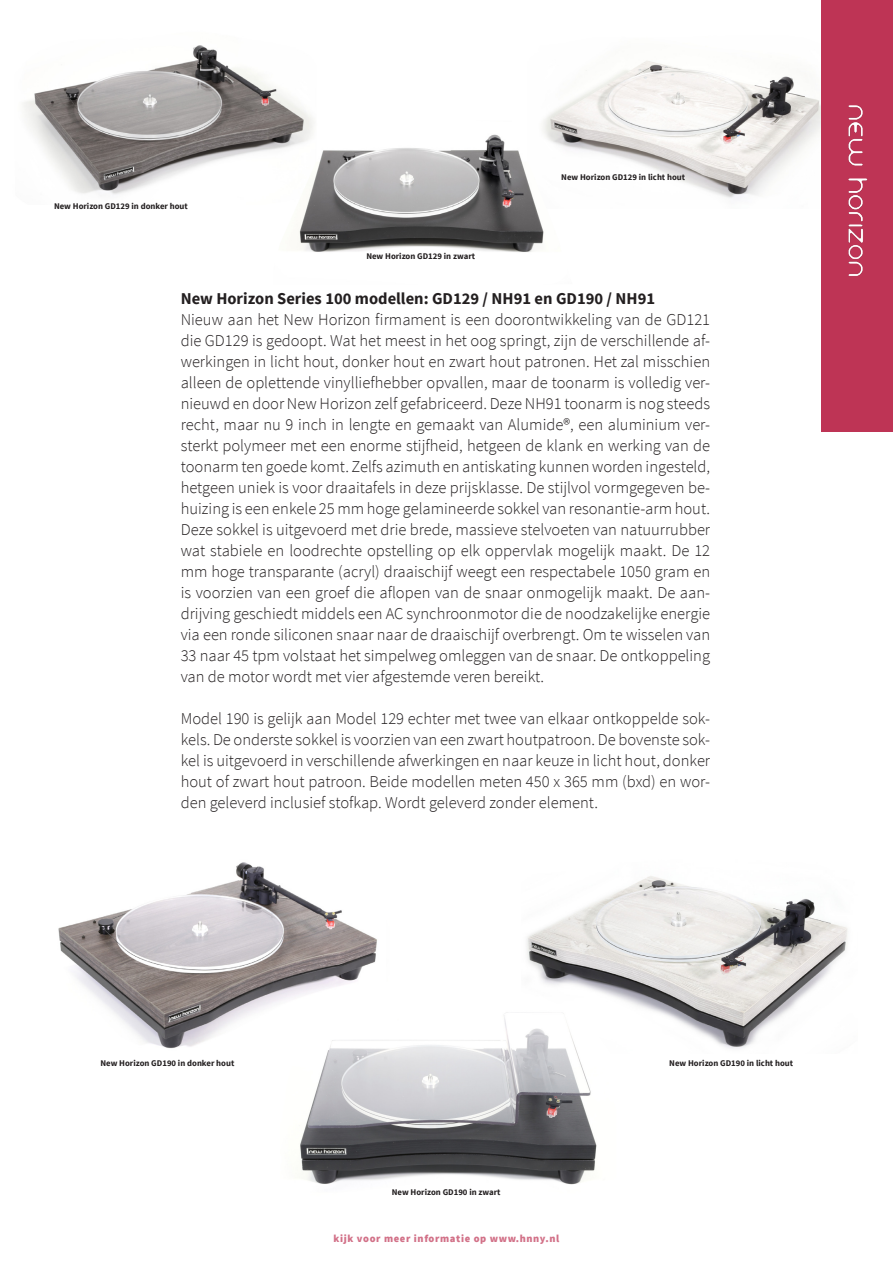
<style>
.page{position:relative;width:893px;height:1263px;background:#fff}
.page>*{position:absolute;margin:0;border:0;box-sizing:border-box;transform-origin:0 0}
.t1{font:300 16.5px/21px "Source Sans Pro";color:#231f20;text-align:justify}
.t2{font:700 16.5px "Source Sans Pro";color:#231f20}
.t3{font:900 10.5px "Source Sans Pro";letter-spacing:.06em;color:#d27188}
.t4{font:700 8.7px "Source Sans Pro";color:#231f20}
</style>
<div class="page">
<img style="left:23px;top:45px;width:290px;height:150px">
<img style="left:544px;top:25px;width:278px;height:183px">
<img style="left:270px;top:121px;width:302px;height:131px">
<div style="left:822px;top:0;width:71px;height:432px;background:#be3455"></div>
<img style="left:848px;top:105px;width:20px;height:171px">
<img style="left:527px;top:876px;width:321px;height:173px">
<img style="left:58px;top:862px;width:319px;height:187px">
<img style="left:280px;top:1003px;width:336px;height:182px">
<p class="t4" style="left:54px;top:200px;width:135px">New Horizon GD129 in donker hout</p>
<p class="t4" style="left:366px;top:251px;width:110px">New Horizon GD129 in zwart</p>
<p class="t4" style="left:561px;top:172px;width:125px">New Horizon GD129 in licht hout</p>
<p class="t2" style="left:181px;top:288px;width:476px">New Horizon Series 100 modellen: GD129 / NH91 en GD190 / NH91</p>
<p class="t1" style="left:181px;top:309px;width:531px">Nieuw aan het New Horizon firmament is een doorontwikkeling van de GD121 die GD129 is gedoopt. Wat het meest in het oog springt, zijn de verschillende af&shy;werkingen in licht hout, donker hout en zwart hout patronen. Het zal misschien alleen de oplettende vinylliefhebber opvallen, maar de toonarm is volledig ver&shy;nieuwd en door New Horizon zelf gefabriceerd. Deze NH91 toonarm is nog steeds recht, maar nu 9 inch in lengte en gemaakt van Alumide®, een aluminium ver&shy;sterkt polymeer met een enorme stijfheid, hetgeen de klank en werking van de toonarm ten goede komt. Zelfs azimuth en antiskating kunnen worden ingesteld, hetgeen uniek is voor draaitafels in deze prijsklasse. De stijlvol vormgegeven be&shy;huizing is een enkele 25 mm hoge gelamineerde sokkel van resonantie-arm hout.<br>Deze sokkel is uitgevoerd met drie brede, massieve stelvoeten van natuurrubber wat stabiele en loodrechte opstelling op elk oppervlak mogelijk maakt. De 12 mm hoge transparante (acryl) draaischijf weegt een respectabele 1050 gram en is voorzien van een groef die aflopen van de snaar onmogelijk maakt. De aan&shy;drijving geschiedt middels een AC synchroonmotor die de noodzakelijke energie via een ronde siliconen snaar naar de draaischijf overbrengt. Om te wisselen van 33 naar 45 tpm volstaat het simpelweg omleggen van de snaar. De ontkoppeling van de motor wordt met vier afgestemde veren bereikt.</p>
<p class="t1" style="left:181px;top:708px;width:531px">Model 190 is gelijk aan Model 129 echter met twee van elkaar ontkoppelde sok&shy;kels. De onderste sokkel is voorzien van een zwart houtpatroon. De bovenste sok&shy;kel is uitgevoerd in verschillende afwerkingen en naar keuze in licht hout, donker hout of zwart hout patroon. Beide modellen meten 450 x 365 mm (bxd) en wor&shy;den geleverd inclusief stofkap. Wordt geleverd zonder element.</p>
<p class="t4" style="left:100px;top:1057px;width:135px">New Horizon GD190 in donker hout</p>
<p class="t4" style="left:669px;top:1057px;width:125px">New Horizon GD190 in licht hout</p>
<p class="t4" style="left:392px;top:1186px;width:110px">New Horizon GD190 in zwart</p>
<p class="t3" style="left:334px;top:1232px;width:227px">kijk voor meer informatie op www.hnny.nl</p>
</div>
